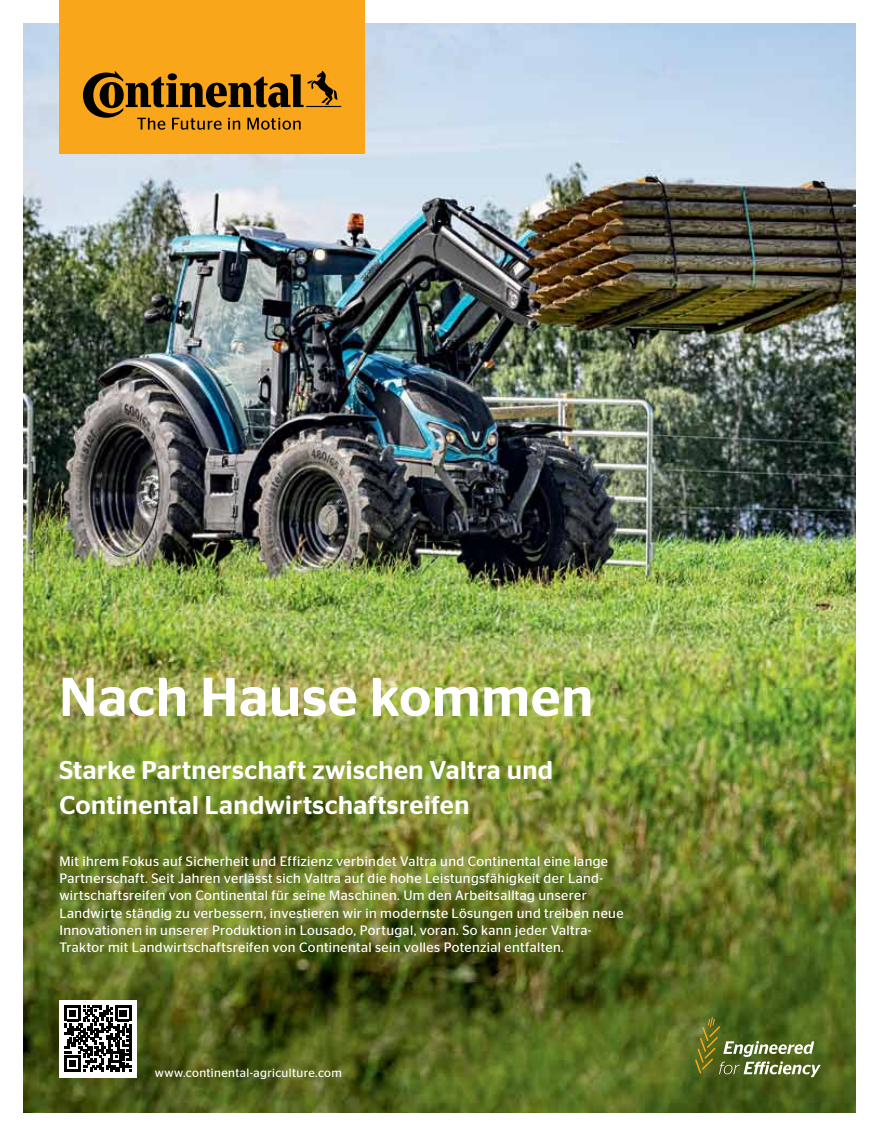
<style>
.page{position:relative;width:872px;height:1127px;background:#fff}
.page>*{position:absolute;margin:0;border:0;box-sizing:border-box;transform-origin:0 0}
.t1{font:500 54.45px "Continental Stag Sans";letter-spacing:.015em;color:#fff}
.t2{font:500 25.65px/34.3px "Continental Stag Sans";letter-spacing:.02em;color:#fff}
.t3{font:13.65px/17.1px "Continental Stag Sans";letter-spacing:.025em;color:#fff}
.t4{font:12.15px "Continental Stag Sans";letter-spacing:.03em;color:#fff}
</style>
<div class="page">
<img style="left:24px;top:24px;width:831px;height:1088px">
<svg style="left:695px;top:1017px;width:125px;height:60px;background:#677838"></svg>
<div style="left:59px;top:1000px;width:77px;height:77px;background:#fff"></div>
<svg style="left:65px;top:1005px;width:66px;height:67px"></svg>
<div style="left:59px;top:0;width:306px;height:153px;background:#faa61a"></div>
<svg style="left:83px;top:71px;width:258px;height:59px"></svg>
<h1 class="t1" style="left:59px;top:665px;width:535px">Nach Hause kommen</h1>
<h2 class="t2" style="left:59px;top:753px;width:495px">Starke Partnerschaft zwischen Valtra und<br>Continental Landwirtschaftsreifen</h2>
<p class="t3" style="left:59px;top:853px;width:565px">Mit ihrem Fokus auf Sicherheit und Effizienz verbindet Valtra und Continental eine lange Partnerschaft. Seit Jahren verlässt sich Valtra auf die hohe Leistungsfähigkeit der Land&shy;wirtschaftsreifen von Continental für seine Maschinen. Um den Arbeitsalltag unserer Landwirte ständig zu verbessern, investieren wir in modernste Lösungen und treiben neue Innovationen in unserer Produktion in Lousado, Portugal, voran. So kann jeder Valtra-Traktor mit Landwirtschaftsreifen von Continental sein volles Potenzial entfalten.</p>
<p class="t4" style="left:155px;top:1066px;width:189px">www.continental-agriculture.com</p>
</div>
